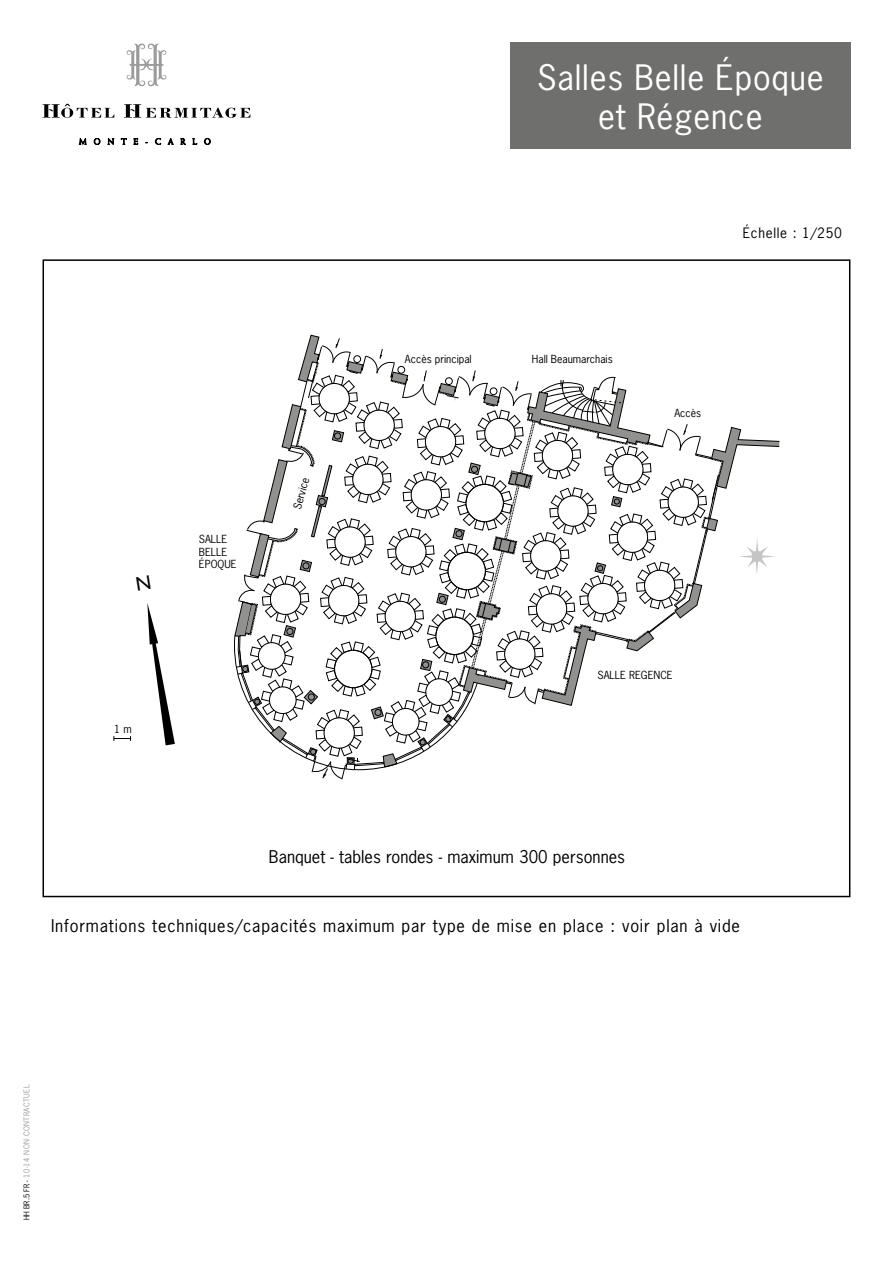
<style>
.page{position:relative;width:893px;height:1263px;background:#fff}
.page>*{position:absolute;margin:0;border:0;box-sizing:border-box;transform-origin:0 0}
.t1{font:33px/39.6px "News Gothic";letter-spacing:.025em;color:#fff;text-align:center}
.t2{font:16.5px "News Gothic";letter-spacing:.05em;color:#000}
.t3{font:16.5px "News Gothic";color:#000}
.t4{font:13.5px "News Gothic";letter-spacing:.05em;color:#000}
.t5{font:10.5px/12.6px "News Gothic";color:#000}
.t6{font:7.5px "News Gothic";letter-spacing:.05em;color:#9c9b9b}
.s1{color:#000}
</style>
<div class="page">
<svg style="left:114px;top:736px;width:17px;height:5px"></svg>
<svg style="left:147px;top:603px;width:28px;height:142px"></svg>
<svg style="left:234px;top:335px;width:545px;height:444px"></svg>
<svg style="left:43px;top:104px;width:71px;height:14px"></svg>
<svg style="left:124px;top:104px;width:126px;height:14px"></svg>
<svg style="left:79px;top:138px;width:8px;height:7px"></svg>
<svg style="left:94px;top:138px;width:6px;height:7px"></svg>
<svg style="left:108px;top:138px;width:6px;height:7px"></svg>
<svg style="left:121px;top:138px;width:6px;height:7px"></svg>
<svg style="left:134px;top:138px;width:4px;height:7px"></svg>
<svg style="left:155px;top:138px;width:6px;height:7px"></svg>
<svg style="left:168px;top:138px;width:6px;height:7px"></svg>
<svg style="left:181px;top:138px;width:5px;height:7px"></svg>
<svg style="left:193px;top:138px;width:4px;height:7px"></svg>
<svg style="left:204px;top:138px;width:7px;height:7px"></svg>
<svg style="left:126px;top:43px;width:41px;height:44px"></svg>
<div style="left:510px;top:43px;width:340px;height:106px;background:#6f6f6e"></div>
<h1 class="t1" style="left:537px;top:56px;width:288px">Salles Belle Époque et Régence</h1>
<p class="t5" style="left:114px;top:722px;width:19px">1 m</p>
<p class="t5" style="left:199px;top:532px;width:39px">SALLE<br>BELLE<br>ÉPOQUE</p>
<p class="t5" style="left:291px;top:508px;width:34px;rotate:-75deg">Service</p>
<p class="t5" style="left:405px;top:352px;width:68px">Accès principal</p>
<p class="t5" style="left:532px;top:352px;width:82px">Hall Beaumarchais</p>
<p class="t4" style="left:743px;top:224px;width:101px">Échelle : 1/250</p>
<p class="t5" style="left:674px;top:407px;width:28px">Accès</p>
<p class="t5" style="left:598px;top:668px;width:77px">SALLE REGENCE</p>
<p class="t3" style="left:269px;top:846px;width:358px">Banquet - tables rondes - maximum 300 personnes</p>
<p class="t2" style="left:51px;top:915px;width:690px">Informations techniques/capacités maximum par type de mise en place : voir plan à vide</p>
<p class="t6" style="left:22px;top:1220px;width:137px;rotate:-90deg"><span class="s1">HH BR.5 FR -</span> 10-14 NON CONTRACTUEL</p>
</div>
